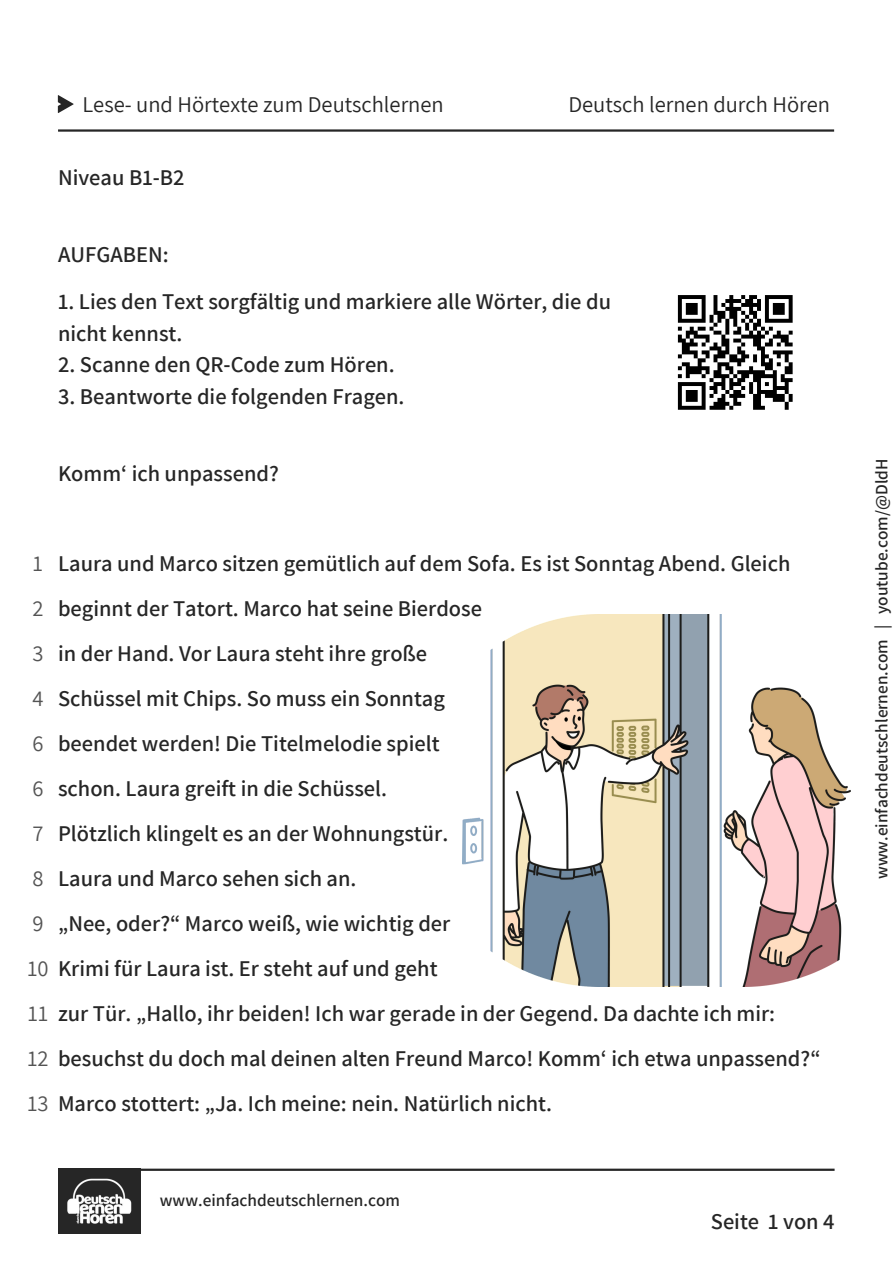
<style>
.page{position:relative;width:893px;height:1264px;background:#fff}
.page>*{position:absolute;margin:0;border:0;box-sizing:border-box;transform-origin:0 0}
.t1{font:600 22.5px/45px "Assistant";color:#262626}
.t2{font:22.5px "Assistant";color:#262626}
.t3{font:22.5px "Assistant";color:#545454}
.t4{font:600 17.4px "Assistant";color:#262626}
.s1{font-weight:400;color:#545454}
</style>
<div class="page">
<hr style="left:58px;top:129px;width:776px;height:3px;background:#262626">
<svg style="left:58px;top:95px;width:16px;height:18px"></svg>
<svg style="left:677px;top:295px;width:115px;height:115px"></svg>
<hr style="left:133px;top:1168px;width:701px;height:2px;background:#262626">
<div style="left:58px;top:1168px;width:83px;height:66px;background:#262626"></div>
<img style="left:67px;top:1178px;width:65px;height:46px">
<img style="left:462px;top:614px;width:388px;height:372px">
<p class="t2" style="left:82px;top:89px;width:363px">Lese- und Hörtexte zum Deutschlernen</p>
<p class="t2" style="left:568px;top:89px;width:263px">Deutsch lernen durch Hören</p>
<p class="t1" style="left:58px;top:154px;width:128px">Niveau B1-B2</p>
<p class="t1" style="left:58px;top:231px;width:112px">AUFGABEN:</p>
<p class="t1" style="left:58px;top:278px;width:554px">1. Lies den Text sorgfältig und markiere alle Wörter, die du</p>
<p class="t1" style="left:58px;top:310px;width:126px">nicht kennst.</p>
<p class="t1" style="left:58px;top:341px;width:338px">2. Scanne den QR-Code zum Hören.</p>
<p class="t1" style="left:58px;top:373px;width:348px">3. Beantworte die folgenden Fragen.</p>
<p class="t1" style="left:58px;top:450px;width:222px">Komm‘ ich unpassend?</p>
<p class="t1" style="left:58px;top:540px;width:733px">Laura und Marco sitzen gemütlich auf dem Sofa. Es ist Sonntag Abend. Gleich beginnt der Tatort. Marco hat seine Bierdose</p>
<p class="t1" style="left:58px;top:630px;width:370px">in der Hand. Vor Laura steht ihre große</p>
<p class="t1" style="left:58px;top:675px;width:388px">Schüssel mit Chips. So muss ein Sonntag</p>
<p class="t1" style="left:58px;top:720px;width:383px">beendet werden! Die Titelmelodie spielt</p>
<p class="t1" style="left:58px;top:765px;width:330px">schon. Laura greift in die Schüssel.</p>
<p class="t1" style="left:58px;top:810px;width:392px">Plötzlich klingelt es an der Wohnungstür.</p>
<p class="t1" style="left:58px;top:855px;width:300px">Laura und Marco sehen sich an.</p>
<p class="t1" style="left:58px;top:900px;width:394px">„Nee, oder?“ Marco weiß, wie wichtig der</p>
<p class="t1" style="left:27px;top:945px;width:411px"><span class="s1">10</span> Krimi für Laura ist. Er steht auf und geht</p>
<p class="t1" style="left:27px;top:990px;width:794px"><span class="s1">11</span> zur Tür. „Hallo, ihr beiden! Ich war gerade in der Gegend. Da dachte ich mir:<br><span class="s1">12</span> besuchst du doch mal deinen alten Freund Marco! Komm‘ ich etwa unpassend?“<br><span class="s1">13</span> Marco stottert: „Ja. Ich meine: nein. Natürlich nicht.</p>
<p class="t3" style="left:33px;top:548px;width:12px">1</p>
<p class="t3" style="left:33px;top:593px;width:13px">2</p>
<p class="t3" style="left:33px;top:638px;width:13px">3</p>
<p class="t3" style="left:33px;top:683px;width:13px">4</p>
<p class="t3" style="left:33px;top:728px;width:13px">6</p>
<p class="t3" style="left:33px;top:773px;width:13px">6</p>
<p class="t3" style="left:33px;top:818px;width:13px">7</p>
<p class="t3" style="left:33px;top:863px;width:13px">8</p>
<p class="t3" style="left:33px;top:908px;width:13px">9</p>
<p class="t4" style="left:160px;top:1188px;width:241px">www.einfachdeutschlernen.com</p>
<p class="t1" style="left:710px;top:1197px;width:125px">Seite 1 von 4</p>
<p class="t4" style="left:869px;top:879px;width:422px;rotate:-90deg">www.einfachdeutschlernen.com | youtube.com/@DldH</p>
</div>
